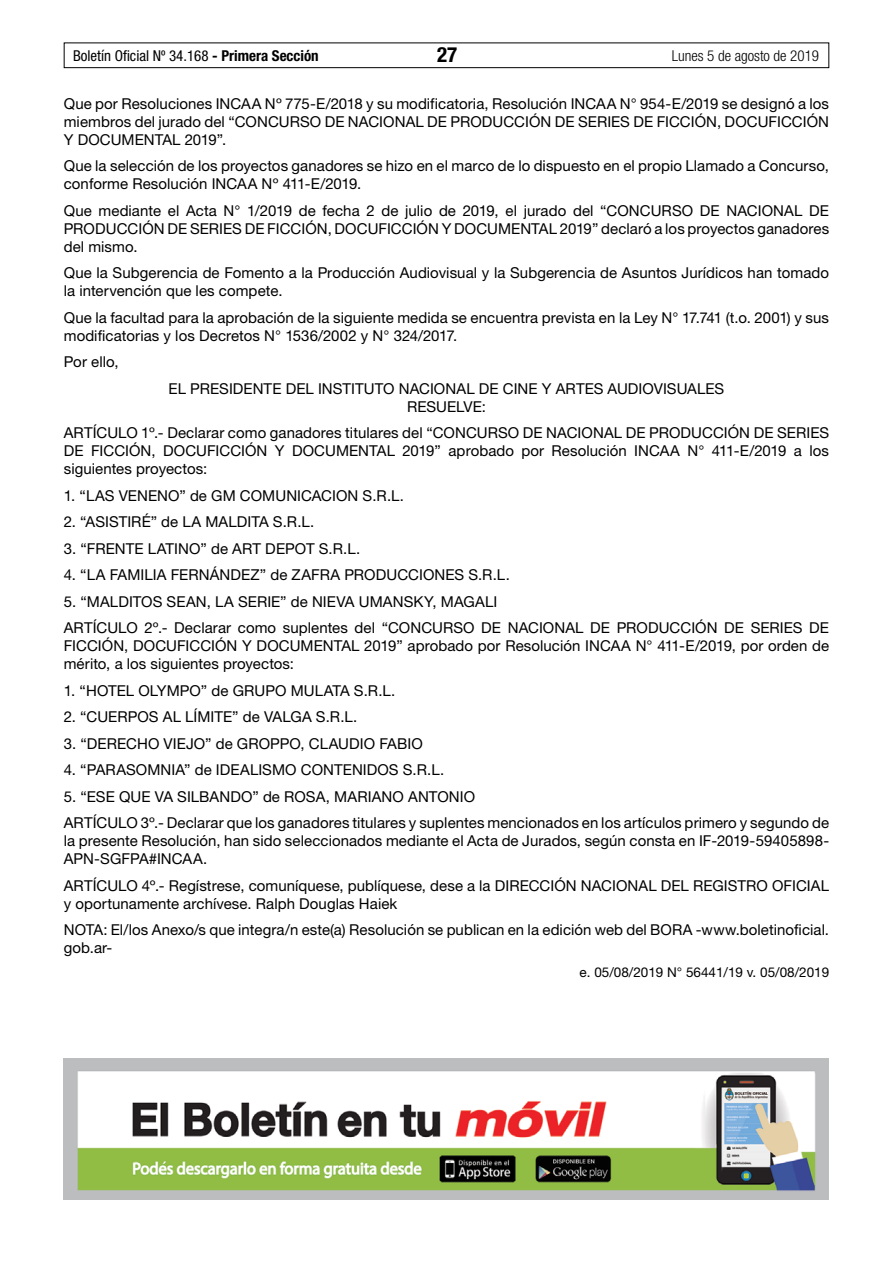
<style>
.page{position:relative;width:893px;height:1263px;background:#fff}
.page>*{position:absolute;margin:0;border:0;box-sizing:border-box;transform-origin:0 0}
.t1{font:700 condensed 21px "Helvetica Neue LT Std";color:#000}
.t2{font:15px/18px "Helvetica Neue LT Std";letter-spacing:.005em;color:#000}
.t3{font:condensed 15px "Helvetica Neue LT Std";color:#000}
.t4{font:300 condensed 15px "Helvetica Neue LT Std";color:#000}
.t5{font:13.5px "Helvetica Neue LT Std";color:#000}
.s1{font-weight:700}
</style>
<div class="page">
<div style="left:64px;top:43px;width:765px;height:25px;border:1px solid #000"></div>
<img style="left:64px;top:1058px;width:765px;height:141px">
<p class="t3" style="left:73px;top:47px;width:247px">Boletín Oficial Nº 34.168 <span class="s1">- Primera Sección</span></p>
<h1 class="t1" style="left:437px;top:42px;width:22px">27</h1>
<p class="t4" style="left:672px;top:47px;width:149px">Lunes 5 de agosto de 2019</p>
<p class="t2" style="left:64px;top:94px;width:767px;text-align:justify">Que por Resoluciones INCAA Nº 775-E/2018 y su modificatoria, Resolución INCAA N° 954-E/2019 se designó a los miembros del jurado del “CONCURSO DE NACIONAL DE PRODUCCIÓN DE SERIES DE FICCIÓN, DOCUFICCIÓN Y DOCUMENTAL 2019”.</p>
<p class="t2" style="left:64px;top:156px;width:767px">Que la selección de los proyectos ganadores se hizo en el marco de lo dispuesto en el propio Llamado a Concurso, conforme Resolución INCAA Nº 411-E/2019.</p>
<p class="t2" style="left:64px;top:201px;width:767px;text-align:justify">Que mediante el Acta N° 1/2019 de fecha 2 de julio de 2019, el jurado del “CONCURSO DE NACIONAL DE PRODUCCIÓN DE SERIES DE FICCIÓN, DOCUFICCIÓN Y DOCUMENTAL 2019” declaró a los proyectos ganadores del mismo.</p>
<p class="t2" style="left:64px;top:263px;width:767px">Que la Subgerencia de Fomento a la Producción Audiovisual y la Subgerencia de Asuntos Jurídicos han tomado la intervención que les compete.</p>
<p class="t2" style="left:64px;top:308px;width:767px">Que la facultad para la aprobación de la siguiente medida se encuentra prevista en la Ley N° 17.741 (t.o. 2001) y sus modificatorias y los Decretos N° 1536/2002 y N° 324/2017.</p>
<p class="t2" style="left:64px;top:352px;width:56px">Por ello,</p>
<p class="t2" style="left:169px;top:379px;width:557px;text-align:center">EL PRESIDENTE DEL INSTITUTO NACIONAL DE CINE Y ARTES AUDIOVISUALES<br>RESUELVE:</p>
<p class="t2" style="left:64px;top:424px;width:767px;text-align:justify">ARTÍCULO 1º.- Declarar como ganadores titulares del “CONCURSO DE NACIONAL DE PRODUCCIÓN DE SERIES DE FICCIÓN, DOCUFICCIÓN Y DOCUMENTAL 2019” aprobado por Resolución INCAA N° 411-E/2019 a los siguientes proyectos:</p>
<p class="t2" style="left:64px;top:486px;width:342px">1. “LAS VENENO” de GM COMUNICACION S.R.L.</p>
<p class="t2" style="left:64px;top:513px;width:252px">2. “ASISTIRÉ” de LA MALDITA S.R.L.</p>
<p class="t2" style="left:64px;top:539px;width:298px">3. “FRENTE LATINO” de ART DEPOT S.R.L.</p>
<p class="t2" style="left:64px;top:566px;width:448px">4. “LA FAMILIA FERNÁNDEZ” de ZAFRA PRODUCCIONES S.R.L.</p>
<p class="t2" style="left:64px;top:588px;width:767px;line-height:26.5px">5. “MALDITOS SEAN, LA SERIE” de NIEVA UMANSKY, MAGALI<br>ARTÍCULO 2º.- Declarar como suplentes del “CONCURSO DE NACIONAL DE PRODUCCIÓN DE SERIES DE</p>
<p class="t2" style="left:64px;top:637px;width:767px">FICCIÓN, DOCUFICCIÓN Y DOCUMENTAL 2019” aprobado por Resolución INCAA N° 411-E/2019, por orden de mérito, a los siguientes proyectos:</p>
<p class="t2" style="left:64px;top:681px;width:333px">1. “HOTEL OLYMPO” de GRUPO MULATA S.R.L.</p>
<p class="t2" style="left:64px;top:708px;width:295px">2. “CUERPOS AL LÍMITE” de VALGA S.R.L.</p>
<p class="t2" style="left:64px;top:734px;width:361px">3. “DERECHO VIEJO” de GROPPO, CLAUDIO FABIO</p>
<p class="t2" style="left:64px;top:761px;width:382px">4. “PARASOMNIA” de IDEALISMO CONTENIDOS S.R.L.</p>
<p class="t2" style="left:64px;top:783px;width:767px;line-height:26.5px">5. “ESE QUE VA SILBANDO” de ROSA, MARIANO ANTONIO<br>ARTÍCULO 3º.- Declarar que los ganadores titulares y suplentes mencionados en los artículos primero y segundo de</p>
<p class="t2" style="left:64px;top:832px;width:767px">la presente Resolución, han sido seleccionados mediante el Acta de Jurados, según consta en IF-2019-59405898-<br>APN-SGFPA#INCAA.</p>
<p class="t2" style="left:64px;top:876px;width:767px">ARTÍCULO 4º.- Regístrese, comuníquese, publíquese, dese a la DIRECCIÓN NACIONAL DEL REGISTRO OFICIAL y oportunamente archívese. Ralph Douglas Haiek</p>
<p class="t2" style="left:64px;top:921px;width:767px">NOTA: El/los Anexo/s que integra/n este(a) Resolución se publican en la edición web del BORA -www.boletinoficial. gob.ar-</p>
<p class="t5" style="left:580px;top:964px;width:251px">e. 05/08/2019 N° 56441/19 v. 05/08/2019</p>
</div>
